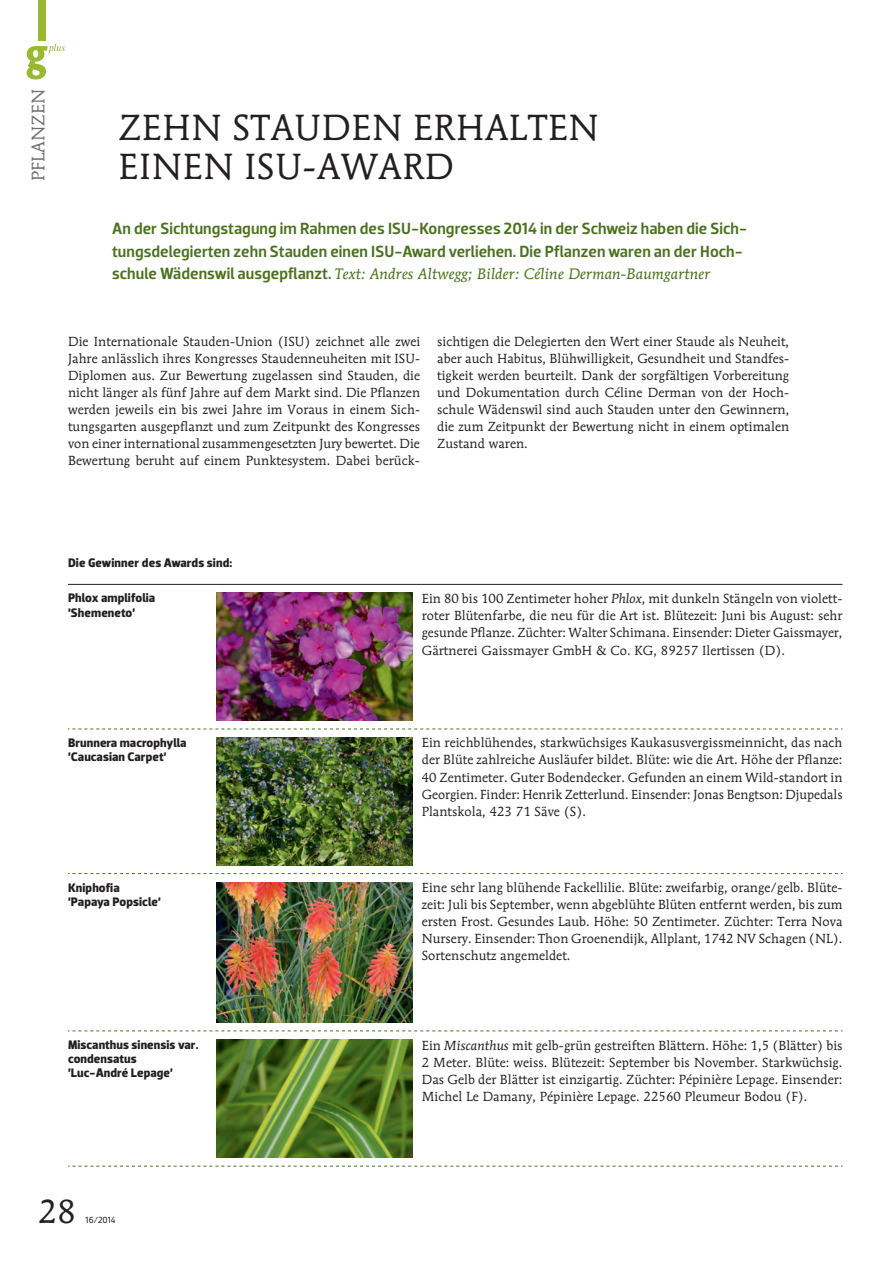
<style>
.page{position:relative;width:893px;height:1263px;background:#fff}
.page>*{position:absolute;margin:0;border:0;box-sizing:border-box;transform-origin:0 0}
.t1{font:36px/39px "Mendoza Roman";letter-spacing:.02em;color:#231f20}
.t2{font:33px "Mendoza Roman";color:#231f20}
.t3{font:18px "Mendoza Roman";letter-spacing:.005em;color:#6f7073}
.t4{font:500 16.5px/22.5px "Dobra";letter-spacing:.005em;color:#4b711c}
.t5{font:italic 15px "Mendoza Roman";letter-spacing:.01em;color:#4b711c}
.t6{font:13.05px/17.1px "Mendoza Roman";letter-spacing:.005em;color:#231f20;text-align:justify}
.t7{font:700 12.6px/14.2px "Dobra";letter-spacing:.005em;color:#231f20}
.t8{font:9px "Dobra";color:#231f20}
.s1{font-family:"Dobra";font-weight:500;font-style:normal;font-size:16.5px}
.s2{font-style:italic}
</style>
<div class="page">
<div style="left:38px;top:0;width:8px;height:40px;background:#99b930"></div>
<svg style="left:27px;top:44px;width:38px;height:36px"></svg>
<hr style="left:68px;top:584px;width:149px;height:1px;background:#231f20">
<hr style="left:217px;top:584px;width:205px;height:1px;background:#231f20">
<hr style="left:422px;top:584px;width:420px;height:1px;background:#231f20">
<svg style="left:68px;top:729px;width:774px;height:1px"></svg>
<svg style="left:68px;top:873px;width:774px;height:1px"></svg>
<svg style="left:68px;top:1030px;width:774px;height:1px"></svg>
<svg style="left:68px;top:1166px;width:774px;height:1px"></svg>
<img style="left:217px;top:593px;width:195px;height:127px">
<img style="left:217px;top:737px;width:195px;height:128px">
<img style="left:217px;top:882px;width:195px;height:140px">
<img style="left:217px;top:1039px;width:195px;height:119px">
<h3 class="t3" style="left:27px;top:181px;width:93px;rotate:-90deg">pflanzen</h3>
<h1 class="t1" style="left:119px;top:108px;width:482px">Zeh n Staud en erhalten einen ISU-Award</h1>
<p class="t4" style="left:112px;top:218px;width:636px">An der Sichtungstagung im Rahmen des ISU-Kongresses 2014 in der Schweiz haben die Sich&shy;tungsdelegierten zehn Stauden einen ISU-Award verliehen. Die Pflanzen waren an der Hoch-</p>
<p class="t5" style="left:112px;top:265px;width:600px"><span class="s1">schule Wädenswil ausgepflanzt.</span> Text: Andres Altwegg; Bilder: Céline Derman-Baumgartner</p>
<p class="t6" style="left:68px;top:332px;width:354px">Die Internationale Stauden-Union (ISU) zeichnet alle zwei Jahre anlässlich ihres Kongresses Staudenneuheiten mit ISU-Diplomen aus. Zur Bewertung zugelassen sind Stauden, die nicht länger als fünf Jahre auf dem Markt sind. Die Pflanzen werden jeweils ein bis zwei Jahre im Voraus in einem Sich&shy;tungsgarten ausgepflanzt und zum Zeitpunkt des Kongresses von einer international zusammengesetzten Jury bewertet. Die Bewertung beruht auf einem Punktesystem. Dabei berück-</p>
<p class="t6" style="left:437px;top:332px;width:354px">sichtigen die Delegierten den Wert einer Staude als Neuheit, aber auch Habitus, Blühwilligkeit, Gesundheit und Standfes&shy;tigkeit werden beurteilt. Dank der sorgfältigen Vorbereitung und Dokumentation durch Céline Derman von der Hoch&shy;schule Wädenswil sind auch Stauden unter den Gewinnern, die zum Zeitpunkt der Bewertung nicht in einem optimalen Zustand waren.</p>
<p class="t7" style="left:68px;top:556px;width:166px">Die Gewinner des Awards sind:</p>
<p class="t7" style="left:68px;top:591px;width:89px">Phlox amplifolia ’Shemeneto’</p>
<p class="t6" style="left:422px;top:590px;width:422px">Ein 80 bis 100 Zentimeter hoher <span class="s2">Phlox</span>, mit dunkeln Stängeln von violett&shy;roter Blütenfarbe, die neu für die Art ist. Blütezeit: Juni bis August: sehr gesunde Pflanze. Züchter: Walter Schimana. Einsender: Dieter Gaissmayer, Gärtnerei Gaissmayer GmbH &amp; Co. KG, 89257 Ilertissen (D).</p>
<p class="t7" style="left:68px;top:736px;width:120px">Brunnera macrophylla ’Caucasian Carpet’</p>
<p class="t6" style="left:422px;top:734px;width:422px">Ein reichblühendes, starkwüchsiges Kaukasusvergissmeinnicht, das nach der Blüte zahlreiche Ausläufer bildet. Blüte: wie die Art. Höhe der Pflanze:<br>40 Zentimeter. Guter Bodendecker. Gefunden an einem Wild-standort in Georgien. Finder: Henrik Zetterlund. Einsender: Jonas Bengtson: Djupedals Plantskola, 423 71 Säve (S).</p>
<p class="t7" style="left:68px;top:880px;width:94px">Kniphofia ’Papaya Popsicle’</p>
<p class="t6" style="left:422px;top:879px;width:422px">Eine sehr lang blühende Fackellilie. Blüte: zweifarbig, orange/gelb. Blüte&shy;zeit: Juli bis September, wenn abgeblühte Blüten entfernt werden, bis zum ersten Frost. Gesundes Laub. Höhe: 50 Zentimeter. Züchter: Terra Nova Nursery. Einsender: Thon Groenendijk, Allplant, 1742 NV Schagen (NL).<br>Sortenschutz angemeldet.</p>
<p class="t7" style="left:68px;top:1037px;width:132px">Miscanthus sinensis var. condensatus ’Luc-André Lepage’</p>
<p class="t6" style="left:422px;top:1036px;width:422px">Ein <span class="s2">Miscanthus</span> mit gelb-grün gestreiften Blättern. Höhe: 1,5 (Blätter) bis 2 Meter. Blüte: weiss. Blütezeit: September bis November. Starkwüchsig.<br>Das Gelb der Blätter ist einzigartig. Züchter: Pépinière Lepage. Einsender:<br>Michel Le Damany, Pépinière Lepage. 22560 Pleumeur Bodou (F).</p>
<h2 class="t2" style="left:38px;top:1191px;width:39px">28</h2>
<p class="t8" style="left:86px;top:1215px;width:32px">16/2014</p>
</div>
